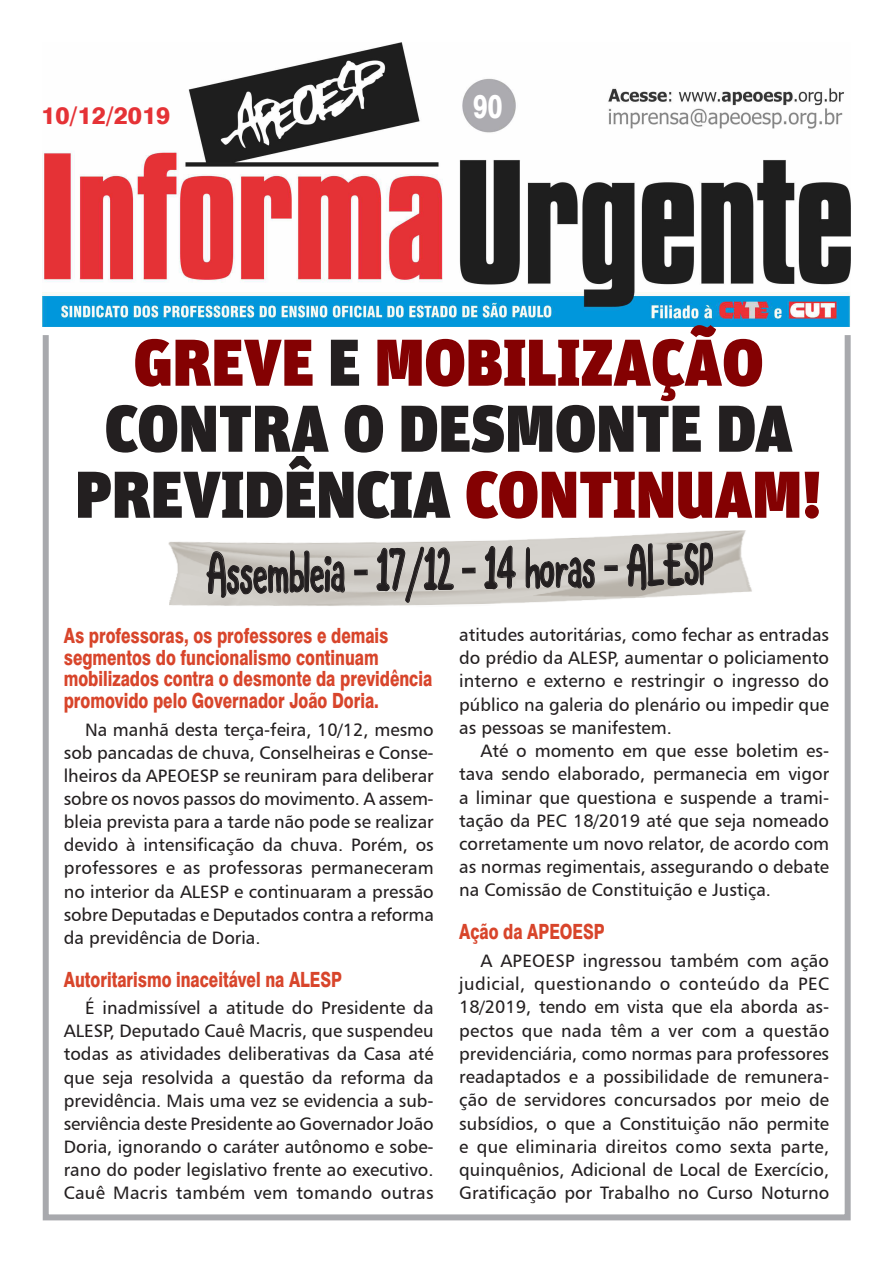
<style>
.page{position:relative;width:893px;height:1263px;background:#fff}
.page>*{position:absolute;margin:0;border:0;box-sizing:border-box;transform-origin:0 0}
.Corpo_do_texto{font:900 66px/66px "Unit";color:#231f20;text-align:center}
.Corpo_do_texto-2{font:51.9px "Cool Storyregular";color:#231f20;scale:.69 1}
.t1{font:800 33px "Swiss 721 BT";color:#fff;scale:.75 1}
.Corpo_do_texto-3{font:800 24px "Swiss 721 BT";color:#e53236}
.Subtítulo_2{font:800 21px/21.6px "Swiss 721 BT";color:#d8452b;scale:.75 1}
.Corpo_do_texto-4{font:18px/23.2px "Humanist 777 BT Roman B";color:#231f20;text-align:justify}
.s1{color:#840102}
.s2{font-family:"Coluna";font-weight:700;font-stretch:condensed}
</style>
<div class="page">
<img style="left:168px;top:530px;width:584px;height:76px">
<div style="left:43px;top:332px;width:808px;height:888px;border:6px solid #a8a9ad"></div>
<img style="left:43px;top:42px;width:807px;height:285px">
<svg style="left:206px;top:550px;width:140px;height:56px;background:#b3b0aa"></svg>
<div style="left:354px;top:569px;width:14px;height:6px;border:1px solid #231f20"></div>
<svg style="left:376px;top:530px;width:78px;height:76px"></svg>
<div style="left:462px;top:568px;width:13px;height:5px;border:1px solid #231f20"></div>
<svg style="left:484px;top:530px;width:32px;height:76px"></svg>
<svg style="left:525px;top:547px;width:70px;height:59px;background:#bdbab5"></svg>
<div style="left:604px;top:565px;width:14px;height:6px;border:1px solid #231f20"></div>
<svg style="left:626px;top:530px;width:87px;height:76px"></svg>
<p class="Corpo_do_texto-3" style="left:41px;top:101px;width:131px">10/12/2019</p>
<p class="t1" style="left:473px;top:86px;width:40px">90</p>
<p class="Corpo_do_texto" style="left:105px;top:328px;width:690px"><span class="s1">GREVE</span> E <span class="s1">MOBILIZAÇÃO<br></span>CONTRA O DESMONTE DA</p>
<p class="Corpo_do_texto" style="left:75px;top:460px;width:748px">PREVIDÊNCIA <span class="s1">CONTINUAM!</span></p>
<p class="Corpo_do_texto-2" style="left:206px;top:545px;width:735px;rotate:-1deg">Assembleia <span class="s2">–</span> 17/12 <span class="s2">–</span> 14 horas <span class="s2">–</span> ALESP</p>
<p class="Subtítulo_2" style="left:64px;top:625px;width:493px">As professoras, os professores e demais segmentos do funcionalismo continuam mobilizados contra o desmonte da previdência promovido pelo Governador João Doria.</p>
<p class="Corpo_do_texto-4" style="left:64px;top:717px;width:372px;text-indent:21px">Na manhã desta terça-feira, 10/12, mesmo sob pancadas de chuva, Conselheiras e Conse&shy;lheiros da APEOESP se reuniram para deliberar sobre os novos passos do movimento. A assem&shy;bleia prevista para a tarde não pode se realizar devido à intensificação da chuva. Porém, os professores e as professoras permaneceram no interior da ALESP e continuaram a pressão sobre Deputadas e Deputados contra a reforma da previdência de Doria.</p>
<p class="Subtítulo_2" style="left:64px;top:968px;width:372px">Autoritarismo inaceitável na ALESP</p>
<p class="Corpo_do_texto-4" style="left:64px;top:996px;width:371px;text-indent:21px">É inadmissível a atitude do Presidente da ALESP, Deputado Cauê Macris, que suspendeu todas as atividades deliberativas da Casa até que seja resolvida a questão da reforma da previdência. Mais uma vez se evidencia a sub&shy;serviência deste Presidente ao Governador João Doria, ignorando o caráter autônomo e sobe&shy;rano do poder legislativo frente ao executivo.<br>Cauê Macris também vem tomando outras</p>
<p class="Corpo_do_texto-4" style="left:459px;top:623px;width:371px">atitudes autoritárias, como fechar as entradas do prédio da ALESP, aumentar o policiamento interno e externo e restringir o ingresso do público na galeria do plenário ou impedir que as pessoas se manifestem.</p>
<p class="Corpo_do_texto-4" style="left:459px;top:739px;width:372px;text-indent:21px">Até o momento em que esse boletim es&shy;tava sendo elaborado, permanecia em vigor a liminar que questiona e suspende a trami&shy;tação da PEC 18/2019 até que seja nomeado corretamente um novo relator, de acordo com as normas regimentais, assegurando o debate na Comissão de Constituição e Justiça.</p>
<p class="Subtítulo_2" style="left:459px;top:921px;width:195px">Ação da APEOESP</p>
<p class="Corpo_do_texto-4" style="left:459px;top:949px;width:372px;text-indent:21px">A APEOESP ingressou também com ação judicial, questionando o conteúdo da PEC 18/2019, tendo em vista que ela aborda as&shy;pectos que nada têm a ver com a questão previdenciária, como normas para professores readaptados e a possibilidade de remunera&shy;ção de servidores concursados por meio de subsídios, o que a Constituição não permite e que eliminaria direitos como sexta parte, quinquênios, Adicional de Local de Exercício, Gratificação por Trabalho no Curso Noturno</p>
</div>
